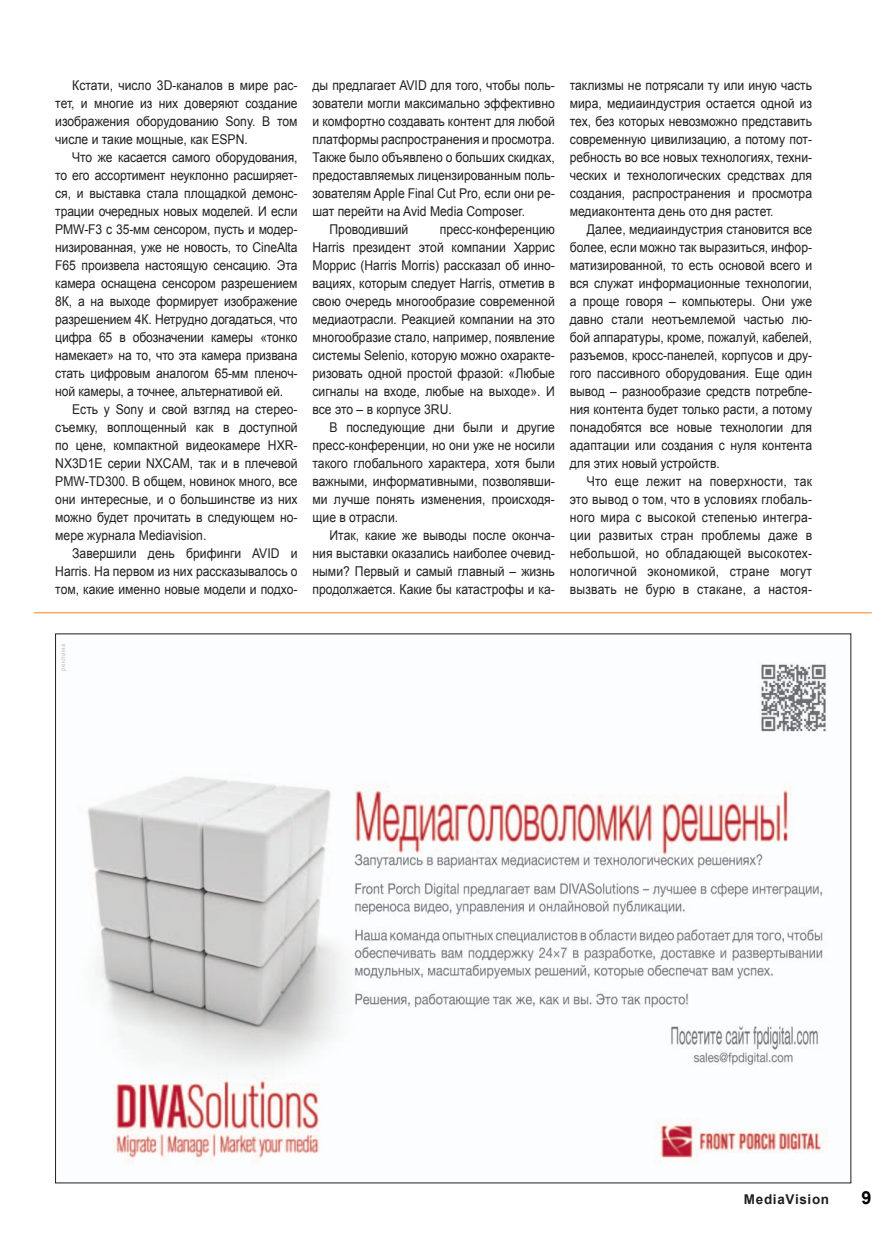
<style>
.page{position:relative;width:893px;height:1234px;background:#fff}
.page>*{position:absolute;margin:0;border:0;box-sizing:border-box;transform-origin:0 0}
.t1{font:700 18px "Arial";color:#000}
.t2{font:13.5px/18px "Arial";color:#231f20;text-align:justify;scale:.9 1}
.t3{font:700 13.5px "Arial";letter-spacing:.05em;color:#231f20}
.t4{font:6px "Arial";letter-spacing:.1em;color:#bebfc2}
</style>
<div class="page">
<img style="left:87px;top:663px;width:740px;height:501px">
<hr style="left:34px;top:612px;width:838px;height:1px;background:#f58220">
<p class="t2" style="left:55px;top:76px;width:271px;text-indent:17px">Кстати, число 3D-каналов в мире рас&shy;тет, и многие из них доверяют создание изображения оборудованию Sony. В том числе и такие мощные, как ESPN.</p>
<p class="t2" style="left:55px;top:148px;width:271px;text-indent:17px">Что же касается самого оборудования, то его ассортимент неуклонно расширяет&shy;ся, и выставка стала площадкой демонс&shy;трации очередных новых моделей. И если PMW-F3 с 35-мм сенсором, пусть и модер&shy;низированная, уже не новость, то CineAlta F65 произвела настоящую сенсацию. Эта камера оснащена сенсором разрешением 8К, а на выходе формирует изображение разрешением 4К. Нетрудно догадаться, что цифра 65 в обозначении камеры «тонко намекает» на то, что эта камера призвана стать цифровым аналогом 65-мм пленоч&shy;ной камеры, а точнее, альтернативой ей.</p>
<p class="t2" style="left:55px;top:400px;width:271px;text-indent:17px">Есть у Sony и свой взгляд на стерео&shy;съемку, воплощенный как в доступной по цене, компактной видеокамере HXR-NX3D1E серии NXCAM, так и в плечевой PMW-TD300. В общем, новинок много, все они интересные, и о большинстве из них можно будет прочитать в следующем но&shy;мере журнала Mediavision.</p>
<p class="t2" style="left:55px;top:544px;width:271px;text-indent:17px">Завершили день брифинги AVID и Harris. На первом из них рассказывалось о том, какие именно новые модели и подхо-</p>
<p class="t2" style="left:313px;top:76px;width:271px">ды предлагает AVID для того, чтобы поль-</p>
<p class="t2" style="left:313px;top:94px;width:271px">зователи могли максимально эффективно</p>
<p class="t2" style="left:313px;top:112px;width:271px">и комфортно создавать контент для любой</p>
<p class="t2" style="left:313px;top:130px;width:271px">платформы распространения и просмотра.</p>
<p class="t2" style="left:313px;top:148px;width:271px">Также было объявлено о больших скидках,</p>
<p class="t2" style="left:313px;top:166px;width:271px">предоставляемых лицензированным поль-</p>
<p class="t2" style="left:313px;top:184px;width:271px">зователям Apple Final Cut Pro, если они ре-</p>
<p class="t2" style="left:313px;top:202px;width:238px">шат перейти на Avid Media Composer.</p>
<p class="t2" style="left:330px;top:220px;width:89px">Проводивший</p>
<p class="t2" style="left:313px;top:220px;width:271px;text-indent:127px">пресс-конференцию Harris президент этой компании Харрис Моррис (Harris Morris) рассказал об инно&shy;вациях, которым следует Harris, отметив в свою очередь многообразие современной медиаотрасли. Реакцией компании на это многообразие стало, например, появление системы Selenio, которую можно охаракте&shy;ризовать одной простой фразой: «Любые сигналы на входе, любые на выходе». И все это – в корпусе 3RU.</p>
<p class="t2" style="left:313px;top:418px;width:271px;text-indent:17px">В последующие дни были и другие пресс-конференции, но они уже не носили такого глобального характера, хотя были важными, информативными, позволявши&shy;ми лучше понять изменения, происходя&shy;щие в отрасли.</p>
<p class="t2" style="left:313px;top:526px;width:271px;text-indent:17px">Итак, какие же выводы после оконча&shy;ния выставки оказались наиболее очевид&shy;ными? Первый и самый главный – жизнь продолжается. Какие бы катастрофы и ка-</p>
<p class="t2" style="left:570px;top:76px;width:271px">таклизмы не потрясали ту или иную часть мира, медиаиндустрия остается одной из тех, без которых невозможно представить современную цивилизацию, а потому пот&shy;ребность во все новых технологиях, техни&shy;ческих и технологических средствах для создания, распространения и просмотра медиаконтента день ото дня растет.</p>
<p class="t2" style="left:570px;top:220px;width:271px;text-indent:17px">Далее, медиаиндустрия становится все более, если можно так выразиться, инфор&shy;матизированной, то есть основой всего и вся служат информационные технологии, а проще говоря – компьютеры. Они уже давно стали неотъемлемой частью лю&shy;бой аппаратуры, кроме, пожалуй, кабелей, разъемов, кросс-панелей, корпусов и дру&shy;гого пассивного оборудования. Еще один вывод – разнообразие средств потребле&shy;ния контента будет только расти, а потому понадобятся все новые технологии для адаптации или создания с нуля контента для этих новый устройств.</p>
<p class="t2" style="left:570px;top:472px;width:271px;text-indent:17px">Что еще лежит на поверхности, так это вывод о том, что в условиях глобаль&shy;ного мира с высокой степенью интегра&shy;ции развитых стран проблемы даже в небольшой, но обладающей высокотех&shy;нологичной экономикой, стране могут вызвать не бурю в стакане, а настоя-</p>
<p class="t4" style="left:59px;top:670px;width:29px;rotate:-90deg">реклама</p>
<p class="t3" style="left:744px;top:1190px;width:87px">MediaVision</p>
<h1 class="t1" style="left:862px;top:1185px;width:12px">9</h1>
</div>
